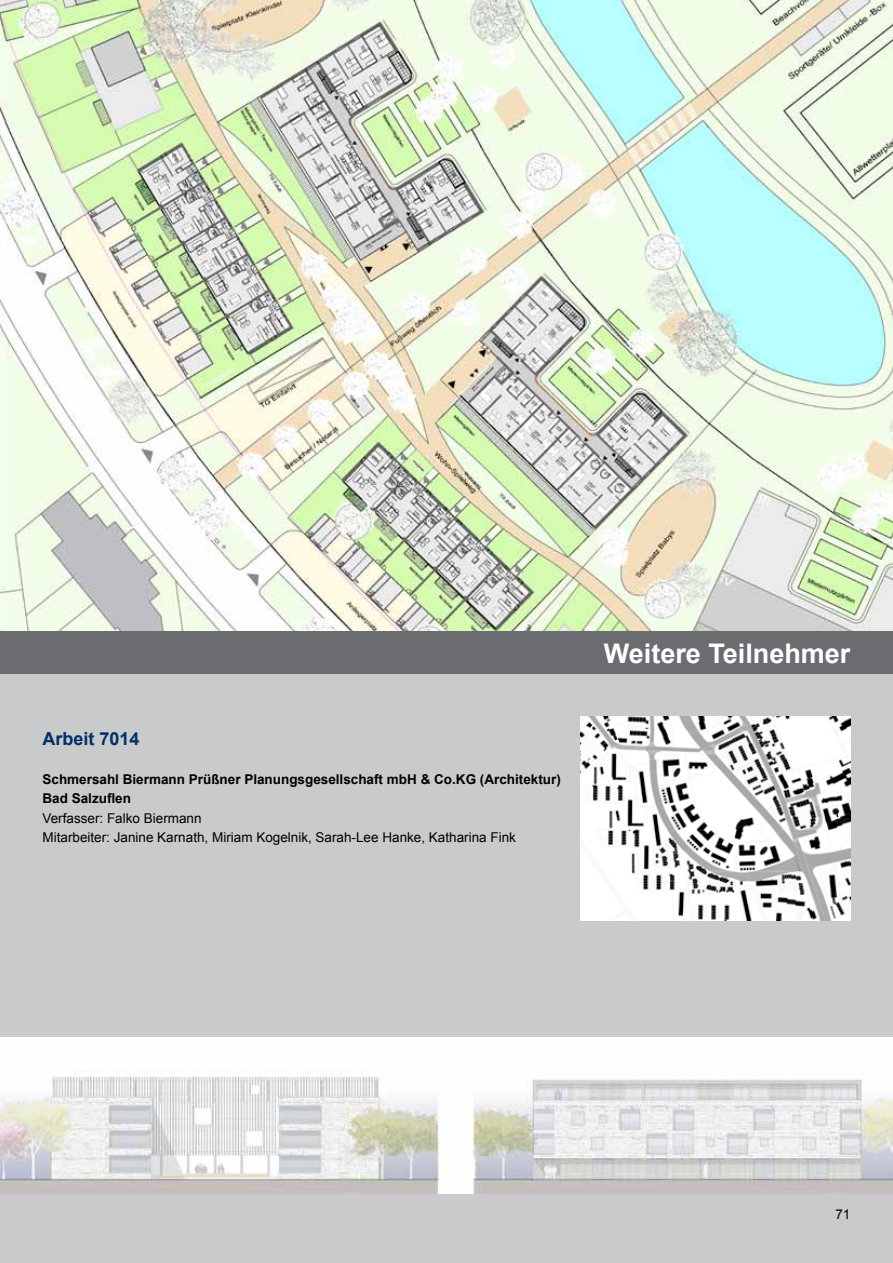
<style>
.page{position:relative;width:893px;height:1263px;background:#fff}
.page>*{position:absolute;margin:0;border:0;box-sizing:border-box;transform-origin:0 0}
.t1{font:700 27px "Arial";color:#fff}
._12_Pt_Überschrift{font:700 18px "Arial";color:#002f67}
._9_Pt_Fließtext_eing{font:13.5px "Arial";color:#000}
._9_Pt_Überschrift{font:700 13.5px "Arial";color:#000}
</style>
<div class="page">
<div style="left:0;top:674px;width:893px;height:589px;background:#c9cacc"></div>
<img style="left:0;top:1037px;width:893px;height:156px">
<img style="left:580px;top:716px;width:270px;height:204px">
<img style="left:0;top:0;width:893px;height:631px">
<div style="left:0;top:631px;width:893px;height:43px;background:#6b6c6f"></div>
<h2 class="_12_Pt_Überschrift" style="left:43px;top:726px;width:99px">Arbeit 7014</h2>
<h3 class="_9_Pt_Überschrift" style="left:43px;top:770px;width:520px">Schmersahl Biermann Prüßner Planungsgesellschaft mbH &amp; Co.KG (Architektur)</h3>
<h3 class="_9_Pt_Überschrift" style="left:43px;top:789px;width:90px">Bad Salzuflen</h3>
<p class="_9_Pt_Fließtext_eing" style="left:43px;top:809px;width:161px">Verfasser: Falko Biermann</p>
<p class="_9_Pt_Fließtext_eing" style="left:43px;top:828px;width:475px">Mitarbeiter: Janine Karnath, Miriam Kogelnik, Sarah-Lee Hanke, Katharina Fink</p>
<h1 class="t1" style="left:604px;top:635px;width:248px">Weitere Teilnehmer</h1>
<p class="_9_Pt_Fließtext_eing" style="left:835px;top:1205px;width:17px">71</p>
</div>
